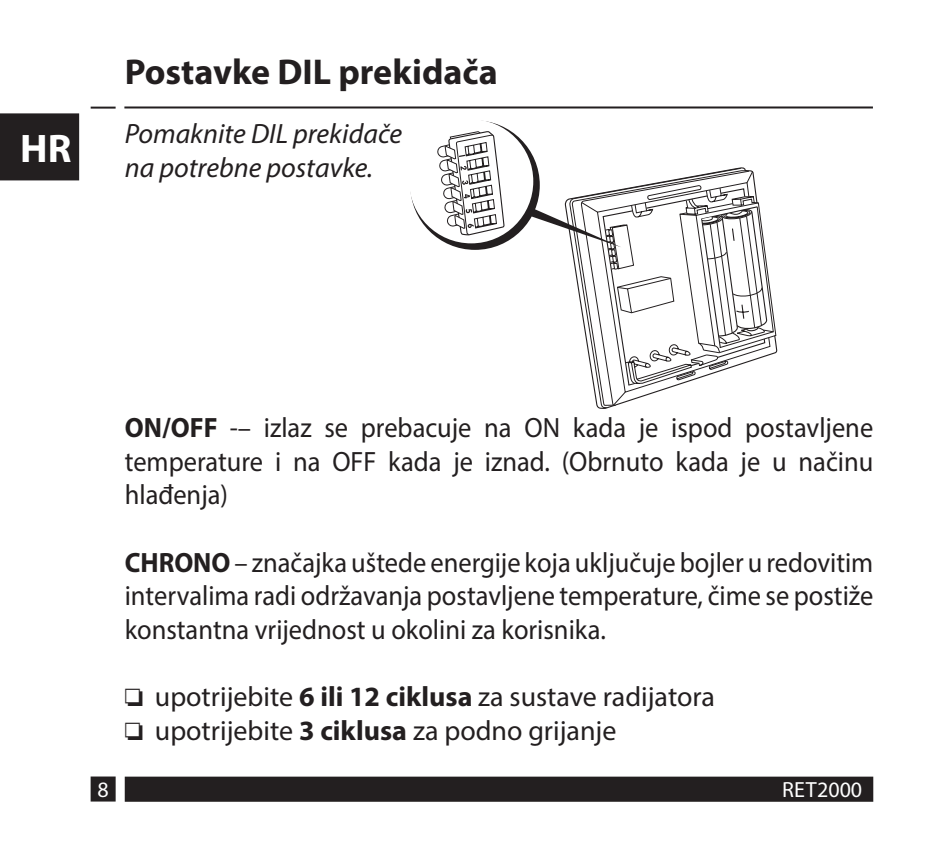
<style>
.page{position:relative;width:930px;height:842px;background:#fff}
.page>*{position:absolute;margin:0;border:0;box-sizing:border-box;transform-origin:0 0}
.t1{font:700 40px "Myriad Pro";color:#fff}
.t2{font:700 36px "Myriad Pro";color:#231f20}
.t3{font:28px/33.6px "Myriad Pro";color:#231f20;text-align:justify;scale:.95 1}
.t4{font:28px "Myriad Pro";color:#231f20}
.t5{font:italic 28px/33.6px "Myriad Pro";color:#231f20}
.t6{font:22px "Myriad Pro";letter-spacing:.005em;color:#fff}
.s1{font-weight:700}
.s2{font-family:"Monotype Sorts";font-size:24px}
</style>
<div class="page">
<div style="left:126px;top:778px;width:746px;height:23px;background:#231f20"></div>
<div style="left:125px;top:777px;width:748px;height:25px;border:2px solid #231f20"></div>
<div style="left:92px;top:777px;width:23px;height:23px;background:#231f20"></div>
<div style="left:91px;top:776px;width:25px;height:25px;border:2px solid #231f20"></div>
<div style="left:0;top:113px;width:79px;height:67px;background:#231f20"></div>
<hr style="left:124px;top:106px;width:749px;height:2px;background:#231f20">
<hr style="left:91px;top:107px;width:25px;height:2px;background:#231f20">
<svg style="left:410px;top:120px;width:130px;height:130px"></svg>
<div style="left:409px;top:119px;width:124px;height:124px;background:#fff;border-radius:50%"></div>
<svg style="left:437px;top:126px;width:68px;height:110px"></svg>
<svg style="left:593px;top:170px;width:160px;height:236px"></svg>
<svg style="left:529px;top:185px;width:247px;height:202px"></svg>
<p class="t1" style="left:20px;top:122px;width:53px">HR</p>
<p class="t2" style="left:125px;top:48px;width:375px">Postavke DIL prekidača</p>
<p class="t5" style="left:125px;top:116px;width:279px">Pomaknite DIL prekidače na potrebne postavke.</p>
<p class="t6" style="left:97px;top:775px;width:13px">8</p>
<p class="t3" style="left:125px;top:411px;width:789px"><span class="s1">ON/OFF</span> -– izlaz se prebacuje na ON kada je ispod postavljene temperature i na OFF kada je iznad. (Obrnuto kada je u načinu hlađenja)</p>
<p class="t3" style="left:125px;top:545px;width:789px"><span class="s1">CHRONO</span> – značajka uštede energije koja uključuje bojler u redovitim intervalima radi održavanja postavljene temperature, čime se postiže konstantna vrijednost u okolini za korisnika.</p>
<p class="t4" style="left:125px;top:679px;width:592px"><span class="s2">o</span> upotrijebite <span class="s1">6 ili 12 ciklusa</span> za sustave radijatora</p>
<p class="t4" style="left:125px;top:713px;width:493px"><span class="s2">o</span> upotrijebite <span class="s1">3 ciklusa</span> za podno grijanje</p>
<p class="t6" style="left:782px;top:775px;width:82px">RET2000</p>
</div>
